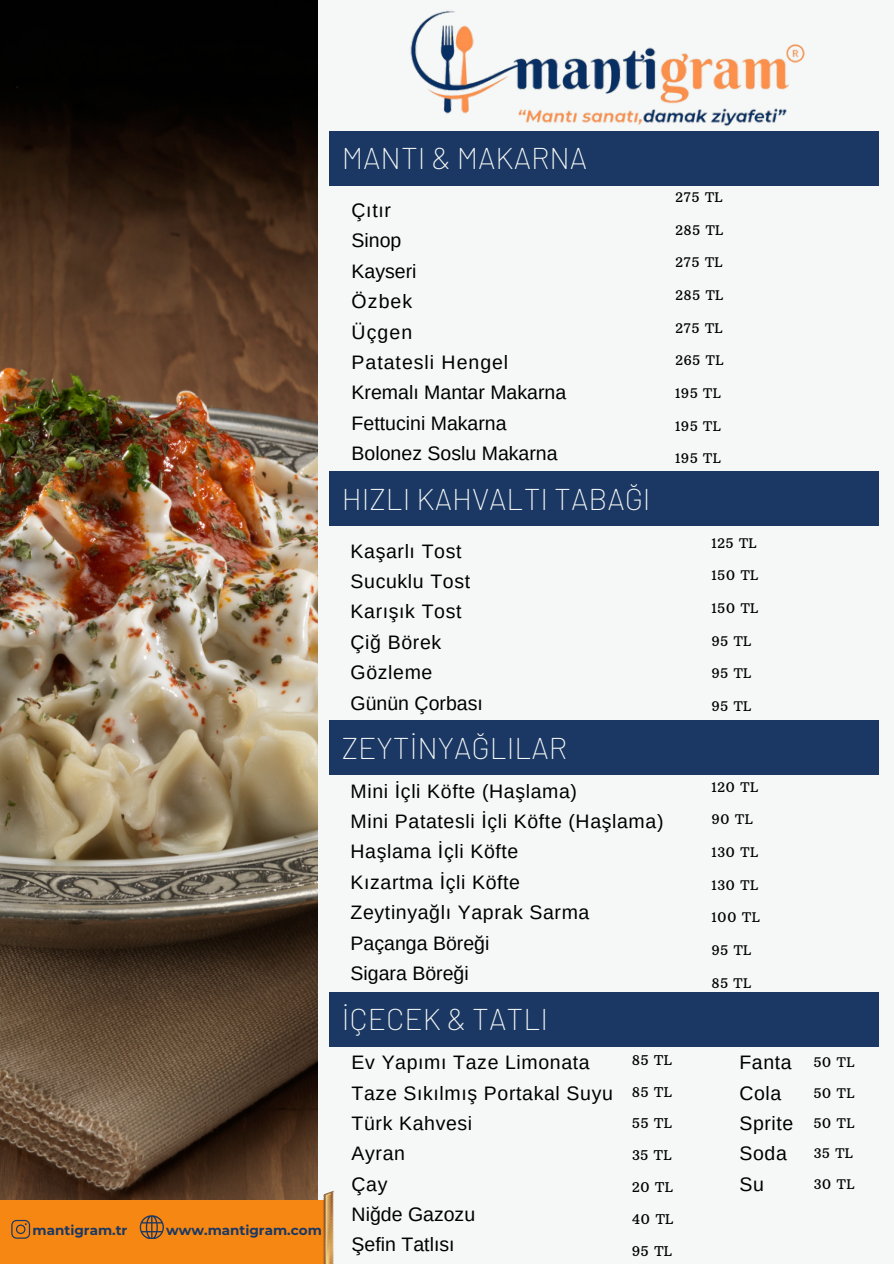
<style>
.page{position:relative;width:894px;height:1264px;background:#fff}
.page>*{position:absolute;margin:0;border:0;box-sizing:border-box;transform-origin:0 0}
.t1{font:200 30px "Barlow";color:#f5f8f6}
.t2{font:19.5px/30.3px "Arimo";letter-spacing:.03em;color:#000}
.t3{font:19.5px/30.3px "Arimo";color:#000}
.t4{font:13.65px "Arbutus Slab";letter-spacing:.03em;color:#000}
.t5{font:13.5px "Arbutus Slab";letter-spacing:.03em;color:#000}
.t6{font:700 13.5px "Montserrat";color:#1b3864}
</style>
<div class="page">
<div style="left:0;top:0;width:893px;height:1263px;background:#f5f8f6"></div>
<img style="left:0;top:0;width:317px;height:1199px">
<div style="left:329px;top:131px;width:549px;height:55px;background:#1b3864"></div>
<div style="left:329px;top:471px;width:549px;height:55px;background:#1b3864"></div>
<img style="left:410px;top:11px;width:395px;height:115px">
<div style="left:329px;top:720px;width:549px;height:55px;background:#1b3864"></div>
<div style="left:329px;top:992px;width:549px;height:54px;background:#1b3864"></div>
<div style="left:0;top:1199px;width:329px;height:64px;background:#f68712"></div>
<img style="left:248px;top:1190px;width:87px;height:73px">
<svg style="left:11px;top:1219px;width:19px;height:19px"></svg>
<svg style="left:140px;top:1215px;width:23px;height:23px"></svg>
<h1 class="t6" style="left:33px;top:1221px;width:96px">mantigram.tr</h1>
<h3 class="t6" style="left:166px;top:1221px;width:157px">www.mantigram.com</h3>
<p class="t1" style="left:342px;top:139px;width:247px">MANTI &amp; MAKARNA</p>
<p class="t3" style="left:351px;top:195px;width:216px">Çıtır<br>Sinop<br>Kayseri<br>Özbek<br>Üçgen<br>Patatesli Hengel<br>Kremalı Mantar Makarna<br>Fettucini Makarna<br>Bolonez Soslu Makarna</p>
<h1 class="t1" style="left:342px;top:479px;width:310px">HIZLI KAHVALTI TABAĞI</h1>
<h2 class="t2" style="left:350px;top:535px;width:121px">Kaşarlı Tost<br>Sucuklu Tost</h2>
<p class="t2" style="left:350px;top:596px;width:112px">Karışık Tost</p>
<h1 class="t2" style="left:350px;top:627px;width:92px">Çiğ Börek</h1>
<h2 class="t3" style="left:350px;top:657px;width:134px">Gözleme<br>Günün Çorbası</h2>
<h3 class="t1" style="left:342px;top:728px;width:227px">ZEYTİNYAĞLILAR</h3>
<p class="t2" style="left:350px;top:775px;width:314px">Mini İçli Köfte (Haşlama)<br>Mini Patatesli İçli Köfte (Haşlama)<br>Haşlama İçli Köfte</p>
<h3 class="t2" style="left:350px;top:866px;width:240px">Kızartma İçli Köfte<br>Zeytinyağlı Yaprak Sarma</h3>
<p class="t3" style="left:350px;top:927px;width:140px">Paçanga Böreği</p>
<h1 class="t3" style="left:350px;top:958px;width:120px">Sigara Böreği</h1>
<p class="t1" style="left:342px;top:1000px;width:208px">İÇECEK &amp; TATLI</p>
<h2 class="t5" style="left:675px;top:189px;width:49px">275 TL</h2>
<h2 class="t5" style="left:675px;top:221px;width:50px">285 TL</h2>
<h2 class="t5" style="left:675px;top:254px;width:49px">275 TL</h2>
<h2 class="t5" style="left:675px;top:287px;width:50px">285 TL</h2>
<h2 class="t5" style="left:675px;top:319px;width:49px">275 TL</h2>
<h2 class="t5" style="left:675px;top:352px;width:50px">265 TL</h2>
<h2 class="t5" style="left:675px;top:384px;width:48px">195 TL</h2>
<h2 class="t5" style="left:675px;top:417px;width:48px">195 TL</h2>
<p class="t5" style="left:675px;top:450px;width:48px">195 TL</p>
<p class="t5" style="left:711px;top:534px;width:47px">125 TL</p>
<p class="t5" style="left:711px;top:567px;width:49px">150 TL</p>
<p class="t5" style="left:711px;top:600px;width:49px">150 TL</p>
<p class="t5" style="left:711px;top:632px;width:42px">95 TL</p>
<p class="t5" style="left:711px;top:665px;width:42px">95 TL</p>
<h2 class="t5" style="left:711px;top:697px;width:42px">95 TL</h2>
<h2 class="t5" style="left:711px;top:778px;width:49px">120 TL</h2>
<h2 class="t5" style="left:711px;top:811px;width:43px">90 TL</h2>
<h2 class="t5" style="left:711px;top:843px;width:49px">130 TL</h2>
<h2 class="t5" style="left:711px;top:876px;width:49px">130 TL</h2>
<h2 class="t5" style="left:711px;top:909px;width:50px">100 TL</h2>
<h2 class="t5" style="left:711px;top:941px;width:42px">95 TL</h2>
<p class="t5" style="left:711px;top:974px;width:42px">85 TL</p>
<h3 class="t2" style="left:351px;top:1047px;width:263px">Ev Yapımı Taze Limonata<br>Taze Sıkılmış Portakal Suyu<br>Türk Kahvesi<br>Ayran<br>Çay<br>Niğde Gazozu</h3>
<p class="t3" style="left:351px;top:1229px;width:104px">Şefin Tatlısı</p>
<p class="t4" style="left:631px;top:1051px;width:42px">85 TL</p>
<p class="t4" style="left:631px;top:1083px;width:42px">85 TL</p>
<p class="t4" style="left:631px;top:1114px;width:42px">55 TL</p>
<p class="t4" style="left:631px;top:1146px;width:42px">35 TL</p>
<p class="t4" style="left:631px;top:1178px;width:43px">20 TL</p>
<p class="t4" style="left:631px;top:1210px;width:44px">40 TL</p>
<p class="t4" style="left:631px;top:1242px;width:42px">95 TL</p>
<h2 class="t2" style="left:739px;top:1047px;width:56px">Fanta<br>Cola<br>Sprite<br>Soda<br>Su</h2>
<h3 class="t5" style="left:813px;top:1054px;width:43px">50 TL</h3>
<h3 class="t5" style="left:813px;top:1084px;width:43px">50 TL</h3>
<h3 class="t5" style="left:813px;top:1114px;width:43px">50 TL</h3>
<h3 class="t5" style="left:813px;top:1145px;width:41px">35 TL</h3>
<p class="t5" style="left:813px;top:1175px;width:43px">30 TL</p>
</div>
